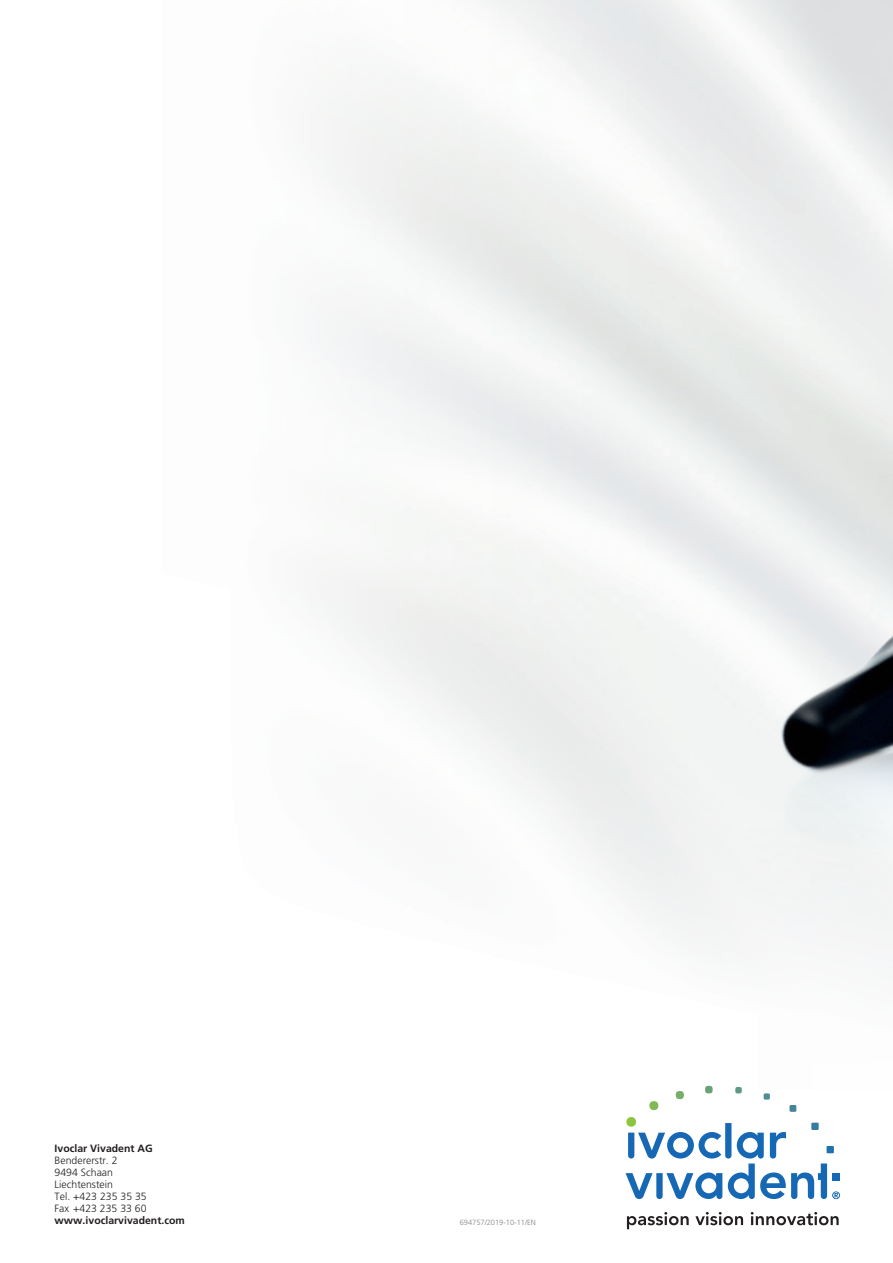
<style>
.page{position:relative;width:893px;height:1263px;background:#fff}
.page>*{position:absolute;margin:0;border:0;box-sizing:border-box;transform-origin:0 0}
.t1{font:300 10.5px/12px "Frutiger";color:#231f20}
.t2{font:700 10.5px "Frutiger";color:#231f20}
.t3{font:300 7.5px "Frutiger";color:#808285}
</style>
<div class="page">
<svg style="left:625px;top:1086px;width:215px;height:113px"></svg>
<svg style="left:627px;top:1212px;width:62px;height:17px"></svg>
<svg style="left:695px;top:1212px;width:48px;height:13px"></svg>
<svg style="left:751px;top:1212px;width:88px;height:13px"></svg>
<img style="left:746px;top:0;width:147px;height:1172px">
<p class="t2" style="left:55px;top:1142px;width:100px">Ivoclar Vivadent AG</p>
<p class="t1" style="left:55px;top:1155px;width:94px">Bendererstr. 2<br>9494 Schaan<br>Liechtenstein<br>Tel. +423 235 35 35<br>Fax +423 235 33 60</p>
<p class="t2" style="left:55px;top:1214px;width:132px">www.ivoclarvivadent.com</p>
<p class="t3" style="left:460px;top:1218px;width:78px">694757/2019-10-11/EN</p>
</div>
